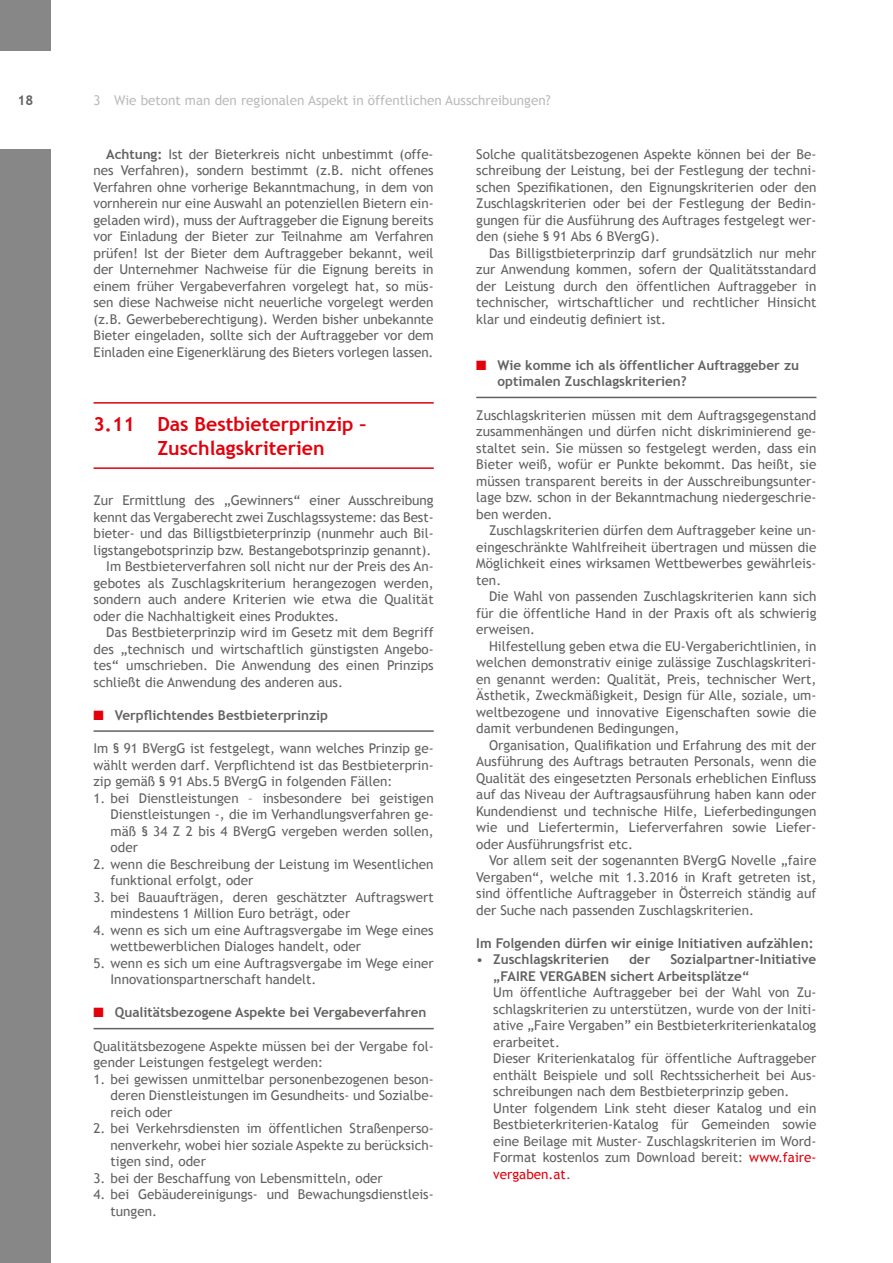
<style>
.page{position:relative;width:893px;height:1263px;background:#fff}
.page>*{position:absolute;margin:0;border:0;box-sizing:border-box;transform-origin:0 0}
.t1{font:700 19.5px/23.4px "Trebuchet MS";color:#e3000b}
.t2{font:13.5px/16.5px "Trebuchet MS";color:#626261;text-align:justify}
.t3{font:700 13.5px/16.5px "Trebuchet MS";color:#626261}
.t4{font:13.5px "Trebuchet MS";color:#bbbcbc}
.s1{font-weight:700}
.s2{color:#e3000b}
.s3{font-weight:400}
</style>
<div class="page">
<div style="left:0;top:149px;width:51px;height:1114px;background:#868786"></div>
<div style="left:0;top:0;width:51px;height:51px;background:#868786"></div>
<hr style="left:94px;top:402px;width:340px;height:2px;background:#e3000b">
<hr style="left:94px;top:467px;width:340px;height:2px;background:#e3000b">
<hr style="left:94px;top:730px;width:340px;height:2px;background:#626261">
<hr style="left:94px;top:1028px;width:340px;height:1px;background:#626261">
<hr style="left:476px;top:397px;width:340px;height:1px;background:#626261">
<p class="t3" style="left:18px;top:92px;width:17px">18</p>
<p class="t4" style="left:94px;top:92px;width:459px">3 Wie betont man den regionalen Aspekt in öffentlichen Ausschreibungen?</p>
<p class="t2" style="left:94px;top:146px;width:342px;text-indent:13px"><span class="s1">Achtung:</span> Ist der Bieterkreis nicht unbestimmt (offe&shy;nes Verfahren), sondern bestimmt (z.B. nicht offenes Verfahren ohne vorherige Bekanntmachung, in dem von vornherein nur eine Auswahl an potenziellen Bietern ein&shy;geladen wird), muss der Auftraggeber die Eignung bereits vor Einladung der Bieter zur Teilnahme am Verfahren prüfen! Ist der Bieter dem Auftraggeber bekannt, weil der Unternehmer Nachweise für die Eignung bereits in einem früher Vergabeverfahren vorgelegt hat, so müs&shy;sen diese Nachweise nicht neuerliche vorgelegt werden (z.B. Gewerbeberechtigung). Werden bisher unbekannte Bieter eingeladen, sollte sich der Auftraggeber vor dem Einladen eine Eigenerklärung des Bieters vorlegen lassen.</p>
<h1 class="t1" style="left:157px;top:413px;width:211px;text-indent:-64px">3.11 Das Bestbieterprinzip –<br>Zuschlagskriterien</h1>
<p class="t2" style="left:94px;top:492px;width:342px">Zur Ermittlung des „Gewinners“ einer Ausschreibung</p>
<p class="t2" style="left:94px;top:509px;width:342px">kennt das Vergaberecht zwei Zuschlagssysteme: das Best-</p>
<p class="t2" style="left:94px;top:525px;width:342px">bieter- und das Billigstbieterprinzip (nunmehr auch Bil-</p>
<p class="t2" style="left:94px;top:542px;width:339px">ligstangebotsprinzip bzw. Bestangebotsprinzip genannt).</p>
<p class="t2" style="left:106px;top:558px;width:329px">Im Bestbieterverfahren soll nicht nur der Preis des An-</p>
<p class="t2" style="left:94px;top:575px;width:342px">gebotes als Zuschlagskriterium herangezogen werden,</p>
<p class="t2" style="left:94px;top:591px;width:342px">sondern auch andere Kriterien wie etwa die Qualität</p>
<p class="t2" style="left:94px;top:608px;width:247px">oder die Nachhaltigkeit eines Produktes.</p>
<p class="t2" style="left:106px;top:624px;width:329px">Das Bestbieterprinzip wird im Gesetz mit dem Begriff</p>
<p class="t2" style="left:94px;top:641px;width:342px">des „technisch und wirtschaftlich günstigsten Angebo-</p>
<p class="t2" style="left:94px;top:657px;width:342px">tes“ umschrieben. Die Anwendung des einen Prinzips</p>
<p class="t2" style="left:94px;top:674px;width:251px">schließt die Anwendung des anderen aus.</p>
<p class="t3" style="left:94px;top:707px;width:236px"><span class="s2">■</span> Verpflichtendes Bestbieterprinzip</p>
<p class="t2" style="left:94px;top:740px;width:342px">Im § 91 BVergG ist festgelegt, wann welches Prinzip ge&shy;wählt werden darf. Verpflichtend ist das Bestbieterprin&shy;zip gemäß § 91 Abs.5 BVergG in folgenden Fällen:</p>
<p class="t2" style="left:111px;top:790px;width:325px;text-indent:-17px">1. bei Dienstleistungen – insbesondere bei geistigen Dienstleistungen -, die im Verhandlungsverfahren ge&shy;mäß § 34 Z 2 bis 4 BVergG vergeben werden sollen, oder</p>
<p class="t2" style="left:111px;top:856px;width:325px;text-indent:-17px">2. wenn die Beschreibung der Leistung im Wesentlichen funktional erfolgt, oder</p>
<p class="t2" style="left:111px;top:889px;width:325px;text-indent:-17px">3. bei Bauaufträgen, deren geschätzter Auftragswert mindestens 1 Million Euro beträgt, oder</p>
<p class="t2" style="left:111px;top:922px;width:325px;text-indent:-17px">4. wenn es sich um eine Auftragsvergabe im Wege eines wettbewerblichen Dialoges handelt, oder</p>
<p class="t2" style="left:111px;top:955px;width:325px;text-indent:-17px">5. wenn es sich um eine Auftragsvergabe im Wege einer<br>Innovationspartnerschaft handelt.</p>
<p class="t3" style="left:94px;top:1004px;width:335px"><span class="s2">■</span> Qualitätsbezogene Aspekte bei Vergabeverfahren</p>
<p class="t2" style="left:94px;top:1038px;width:342px">Qualitätsbezogene Aspekte müssen bei der Vergabe fol&shy;gender Leistungen festgelegt werden:</p>
<p class="t2" style="left:111px;top:1071px;width:325px;text-indent:-17px">1. bei gewissen unmittelbar personenbezogenen beson&shy;deren Dienstleistungen im Gesundheits- und Sozialbe&shy;reich oder</p>
<p class="t2" style="left:111px;top:1120px;width:325px;text-indent:-17px">2. bei Verkehrsdiensten im öffentlichen Straßenperso&shy;nenverkehr, wobei hier soziale Aspekte zu berücksich&shy;tigen sind, oder</p>
<p class="t2" style="left:94px;top:1170px;width:291px">3. bei der Beschaffung von Lebensmitteln, oder</p>
<p class="t2" style="left:111px;top:1186px;width:325px;text-indent:-17px">4. bei Gebäudereinigungs- und Bewachungsdienstleis&shy;tungen.</p>
<p class="t2" style="left:476px;top:146px;width:342px">Solche qualitätsbezogenen Aspekte können bei der Be&shy;schreibung der Leistung, bei der Festlegung der techni&shy;schen Spezifikationen, den Eignungskriterien oder den Zuschlagskriterien oder bei der Festlegung der Bedin&shy;gungen für die Ausführung des Auftrages festgelegt wer&shy;den (siehe § 91 Abs 6 BVergG).</p>
<p class="t2" style="left:476px;top:245px;width:342px;text-indent:13px">Das Billigstbieterprinzip darf grundsätzlich nur mehr zur Anwendung kommen, sofern der Qualitätsstandard der Leistung durch den öffentlichen Auftraggeber in technischer, wirtschaftlicher und rechtlicher Hinsicht klar und eindeutig definiert ist.</p>
<p class="t3" style="left:497px;top:356px;width:303px;text-indent:-21px"><span class="s2">■</span> Wie komme ich als öffentlicher Auftraggeber zu optimalen Zuschlagskriterien?</p>
<p class="t2" style="left:476px;top:407px;width:342px">Zuschlagskriterien müssen mit dem Auftragsgegenstand zusammenhängen und dürfen nicht diskriminierend ge&shy;staltet sein. Sie müssen so festgelegt werden, dass ein Bieter weiß, wofür er Punkte bekommt. Das heißt, sie müssen transparent bereits in der Ausschreibungsunter&shy;lage bzw. schon in der Bekanntmachung niedergeschrie&shy;ben werden.</p>
<p class="t2" style="left:476px;top:522px;width:342px;text-indent:13px">Zuschlagskriterien dürfen dem Auftraggeber keine un&shy;eingeschränkte Wahlfreiheit übertragen und müssen die Möglichkeit eines wirksamen Wettbewerbes gewährleis&shy;ten.</p>
<p class="t2" style="left:476px;top:588px;width:342px;text-indent:13px">Die Wahl von passenden Zuschlagskriterien kann sich für die öffentliche Hand in der Praxis oft als schwierig erweisen.</p>
<p class="t2" style="left:476px;top:638px;width:342px;text-indent:13px">Hilfestellung geben etwa die EU-Vergaberichtlinien, in welchen demonstrativ einige zulässige Zuschlagskriteri&shy;en genannt werden: Qualität, Preis, technischer Wert, Ästhetik, Zweckmäßigkeit, Design für Alle, soziale, um&shy;weltbezogene und innovative Eigenschaften sowie die damit verbundenen Bedingungen,</p>
<p class="t2" style="left:476px;top:737px;width:342px;text-indent:13px">Organisation, Qualifikation und Erfahrung des mit der Ausführung des Auftrags betrauten Personals, wenn die Qualität des eingesetzten Personals erheblichen Einfluss auf das Niveau der Auftragsausführung haben kann oder Kundendienst und technische Hilfe, Lieferbedingungen wie und Liefertermin, Lieferverfahren sowie Liefer&shy;oder Ausführungsfrist etc.</p>
<p class="t2" style="left:476px;top:852px;width:342px;text-indent:13px">Vor allem seit der sogenannten BVergG Novelle „faire Vergaben“, welche mit 1.3.2016 in Kraft getreten ist, sind öffentliche Auftraggeber in Österreich ständig auf der Suche nach passenden Zuschlagskriterien.</p>
<p class="t3" style="left:476px;top:934px;width:339px">Im Folgenden dürfen wir einige Initiativen aufzählen:</p>
<p class="t3" style="left:476px;top:951px;width:134px"><span class="s3">•</span> Zuschlagskriterien</p>
<p class="t3" style="left:629px;top:951px;width:23px">der</p>
<p class="t3" style="left:493px;top:951px;width:325px;text-indent:177px">Sozialpartner-Initiative „FAIRE VERGABEN sichert Arbeitsplätze“</p>
<p class="t2" style="left:493px;top:984px;width:325px;text-align:left">Um öffentliche Auftraggeber bei der Wahl von Zu&shy;schlagskriterien zu unterstützen, wurde von der Initi&shy;ative „Faire Vergaben” ein Bestbieterkriterienkatalog erarbeitet.<br>Dieser Kriterienkatalog für öffentliche Auftraggeber enthält Beispiele und soll Rechtssicherheit bei Aus&shy;schreibungen nach dem Bestbieterprinzip geben.<br>Unter folgendem Link steht dieser Katalog und ein Bestbieterkriterien-Katalog für Gemeinden sowie eine Beilage mit Muster- Zuschlagskriterien im Word-Format kostenlos zum Download bereit: <span class="s2">www.faire&shy;vergaben.at</span>.</p>
</div>
